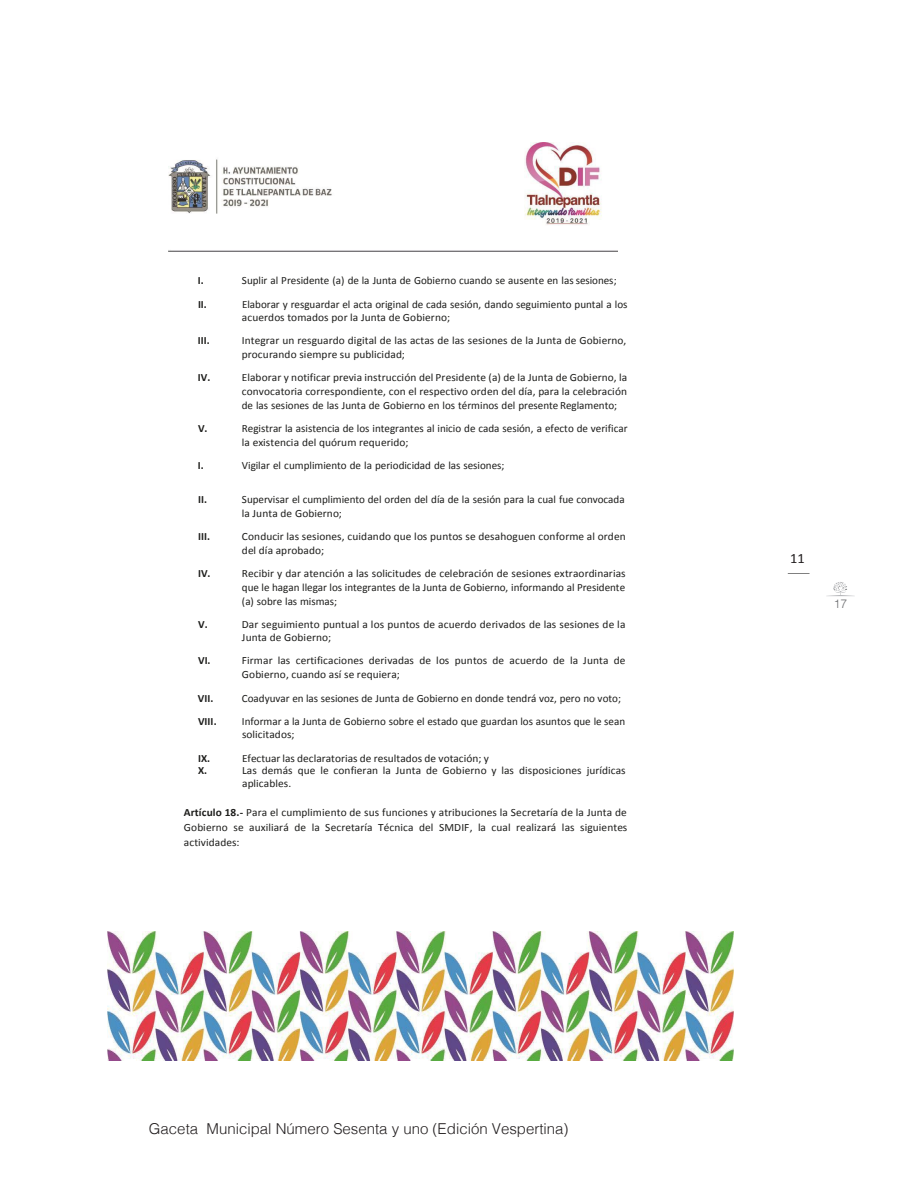
<style>
.page{position:relative;width:915px;height:1191px;background:#fff}
.page>*{position:absolute;margin:0;border:0;box-sizing:border-box;transform-origin:0 0}
.t1{font:300 15px "Helvetica";color:#231f20}
.t2{font:14.4px "Calibri";color:#231f20}
.t3{font:300 12px "Helvetica";color:#6c6d70}
.t4{font:11.1px/13.6px "Calibri";color:#1d1d1b}
.t5{font:700 11.1px "Calibri";color:#1d1d1b}
.s1{font-weight:700}
</style>
<div class="page">
<svg style="left:827px;top:582px;width:27px;height:14px"></svg>
<img style="left:168px;top:142px;width:449px;height:110px">
<img style="left:108px;top:931px;width:625px;height:129px">
<p class="t5" style="left:198px;top:274px;width:7px">I.</p>
<p class="t4" style="left:242px;top:274px;width:376px">Suplir al Presidente (a) de la Junta de Gobierno cuando se ausente en las sesiones;</p>
<p class="t5" style="left:198px;top:297px;width:10px">II.</p>
<p class="t4" style="left:242px;top:297px;width:387px">Elaborar y resguardar el acta original de cada sesión, dando seguimiento puntal a los acuerdos tomados por la Junta de Gobierno;</p>
<p class="t5" style="left:198px;top:334px;width:13px">III.</p>
<p class="t4" style="left:242px;top:334px;width:386px">Integrar un resguardo digital de las actas de las sesiones de la Junta de Gobierno, procurando siempre su publicidad;</p>
<p class="t5" style="left:198px;top:371px;width:14px">IV.</p>
<p class="t4" style="left:242px;top:371px;width:387px;text-align:justify">Elaborar y notificar previa instrucción del Presidente (a) de la Junta de Gobierno, la convocatoria correspondiente, con el respectivo orden del día, para la celebración de las sesiones de las Junta de Gobierno en los términos del presente Reglamento;</p>
<p class="t5" style="left:198px;top:421px;width:11px">V.</p>
<p class="t4" style="left:242px;top:421px;width:387px">Registrar la asistencia de los integrantes al inicio de cada sesión, a efecto de verificar la existencia del quórum requerido;</p>
<p class="t5" style="left:198px;top:458px;width:7px">I.</p>
<p class="t4" style="left:242px;top:458px;width:264px">Vigilar el cumplimiento de la periodicidad de las sesiones;</p>
<p class="t5" style="left:198px;top:492px;width:10px">II.</p>
<p class="t4" style="left:242px;top:492px;width:384px">Supervisar el cumplimiento del orden del día de la sesión para la cual fue convocada la Junta de Gobierno;</p>
<p class="t5" style="left:198px;top:529px;width:13px">III.</p>
<p class="t4" style="left:242px;top:529px;width:385px">Conducir las sesiones, cuidando que los puntos se desahoguen conforme al orden del día aprobado;</p>
<p class="t5" style="left:198px;top:566px;width:14px">IV.</p>
<p class="t4" style="left:242px;top:566px;width:385px;text-align:justify">Recibir y dar atención a las solicitudes de celebración de sesiones extraordinarias que le hagan llegar los integrantes de la Junta de Gobierno, informando al Presidente (a) sobre las mismas;</p>
<p class="t5" style="left:198px;top:617px;width:11px">V.</p>
<p class="t4" style="left:242px;top:617px;width:385px">Dar seguimiento puntual a los puntos de acuerdo derivados de las sesiones de la<br>Junta de Gobierno;</p>
<p class="t5" style="left:198px;top:653px;width:14px">VI.</p>
<p class="t4" style="left:242px;top:654px;width:385px">Firmar las certificaciones derivadas de los puntos de acuerdo de la Junta de<br>Gobierno, cuando así se requiera;</p>
<p class="t5" style="left:198px;top:690px;width:17px">VII.</p>
<p class="t4" style="left:242px;top:691px;width:380px">Coadyuvar en las sesiones de Junta de Gobierno en donde tendrá voz, pero no voto;</p>
<p class="t5" style="left:198px;top:714px;width:20px">VIII.</p>
<p class="t4" style="left:242px;top:714px;width:384px">Informar a la Junta de Gobierno sobre el estado que guardan los asuntos que le sean solicitados;</p>
<p class="t5" style="left:198px;top:750px;width:14px">IX.</p>
<p class="t4" style="left:242px;top:751px;width:248px">Efectuar las declaratorias de resultados de votación; y</p>
<p class="t5" style="left:198px;top:763px;width:11px">X.</p>
<p class="t4" style="left:242px;top:764px;width:385px;line-height:13px">Las demás que le confieran la Junta de Gobierno y las disposiciones jurídicas aplicables.</p>
<p class="t4" style="left:184px;top:804px;width:445px;line-height:15px;text-align:justify"><span class="s1">Artículo 18.-</span> Para el cumplimiento de sus funciones y atribuciones la Secretaría de la Junta de Gobierno se auxiliará de la Secretaría Técnica del SMDIF, la cual realizará las siguientes actividades:</p>
<h1 class="t1" style="left:149px;top:1115px;width:421px">Gaceta Municipal Número Sesenta y uno (Edición Vespertina)</h1>
<p class="t2" style="left:789px;top:549px;width:16px">11</p>
<p class="t3" style="left:833px;top:593px;width:15px">17</p>
</div>
